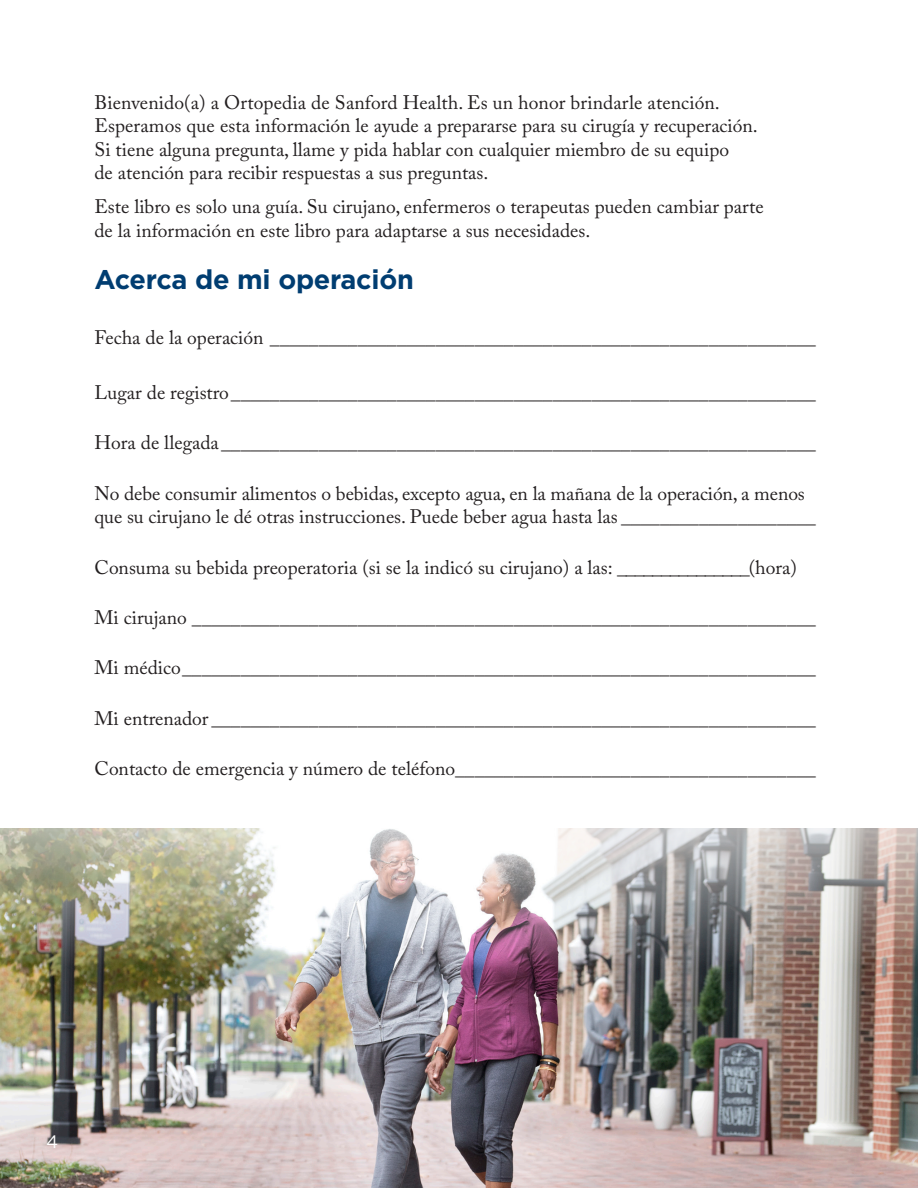
<style>
.page{position:relative;width:918px;height:1188px;background:#fff}
.page>*{position:absolute;margin:0;border:0;box-sizing:border-box;transform-origin:0 0}
.Header_2{font:700 27px "Gotham";letter-spacing:-.01em;color:#003d71}
.Body_Copy{font:19.5px/23.4px "Adobe Caslon Pro";color:#231f20}
.t1{font:18px "Gotham";color:#fff}
</style>
<div class="page">
<img style="left:0;top:829px;width:918px;height:359px">
<p class="Body_Copy" style="left:94px;top:90px;width:665px">Bienvenido(a) a Ortopedia de Sanford Health. Es un honor brindarle atención.<br>Esperamos que esta información le ayude a prepararse para su cirugía y recuperación.<br>Si tiene alguna pregunta, llame y pida hablar con cualquier miembro de su equipo<br>de atención para recibir respuestas a sus preguntas.</p>
<p class="Body_Copy" style="left:94px;top:195px;width:671px">Este libro es solo una guía. Su cirujano, enfermeros o terapeutas pueden cambiar parte de la información en este libro para adaptarse a sus necesidades.</p>
<p class="Header_2" style="left:94px;top:262px;width:321px">Acerca de mi operación</p>
<p class="Body_Copy" style="left:94px;top:326px;width:723px">Fecha de la operación ________________________________________________________</p>
<p class="Body_Copy" style="left:94px;top:381px;width:723px">Lugar de registro____________________________________________________________</p>
<p class="Body_Copy" style="left:94px;top:431px;width:723px">Hora de llegada_____________________________________________________________</p>
<p class="Body_Copy" style="left:94px;top:481px;width:723px">No debe consumir alimentos o bebidas, excepto agua, en la mañana de la operación, a menos que su cirujano le dé otras instrucciones. Puede beber agua hasta las ____________________</p>
<p class="Body_Copy" style="left:94px;top:555px;width:704px">Consuma su bebida preoperatoria (si se la indicó su cirujano) a las: _______________(hora)</p>
<p class="Body_Copy" style="left:94px;top:606px;width:723px">Mi cirujano ________________________________________________________________</p>
<p class="Body_Copy" style="left:94px;top:656px;width:723px">Mi médico_________________________________________________________________</p>
<p class="Body_Copy" style="left:94px;top:706px;width:723px">Mi entrenador ______________________________________________________________</p>
<p class="Body_Copy" style="left:94px;top:757px;width:723px">Contacto de emergencia y número de teléfono_____________________________________</p>
<p class="t1" style="left:46px;top:1130px;width:14px">4</p>
</div>
